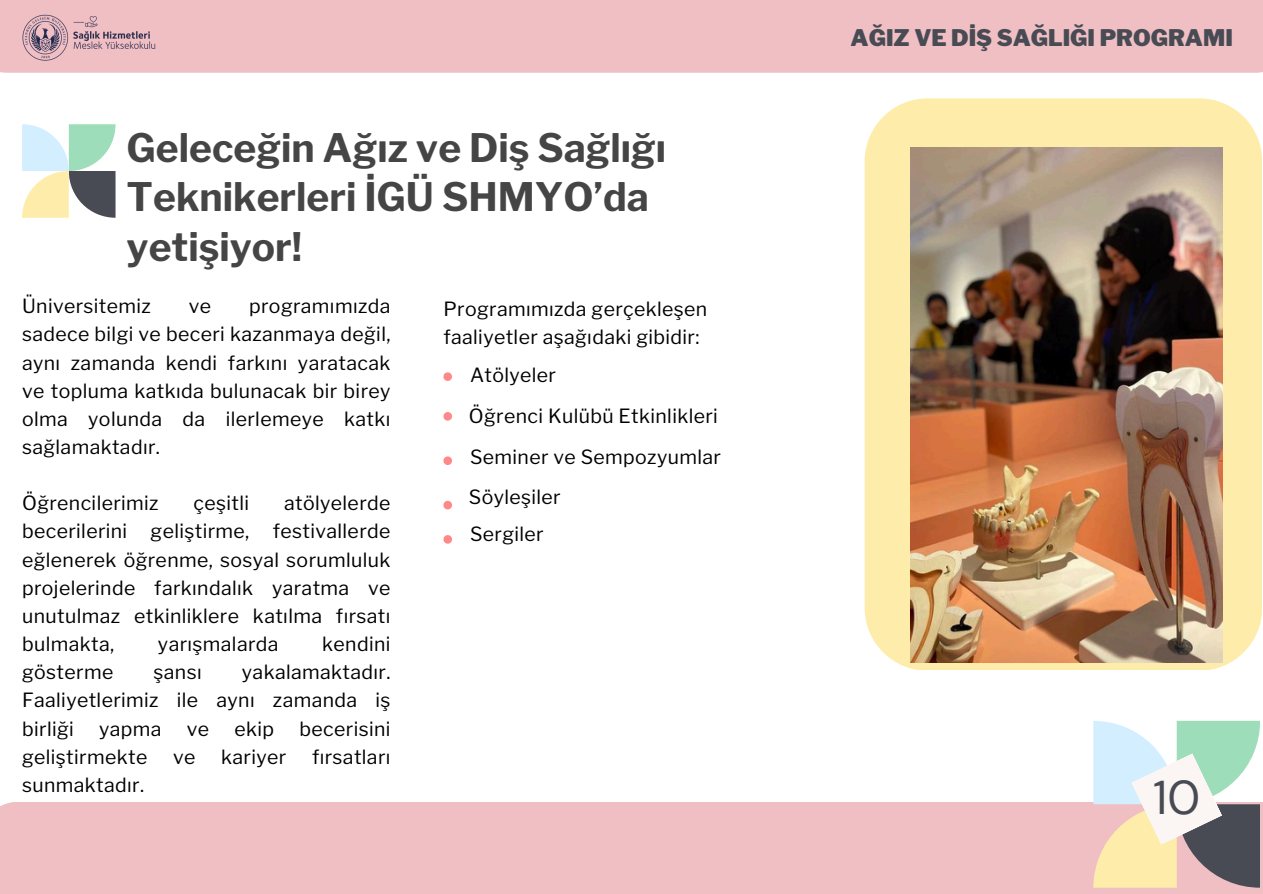
<style>
.page{position:relative;width:1263px;height:894px;background:#fff}
.page>*{position:absolute;margin:0;border:0;box-sizing:border-box;transform-origin:0 0}
.t1{font:47.25px "DM Sans";color:#484b53}
.t2{font:700 39px/49.5px "Libre Franklin";color:#454545}
.t3{font:900 22.8px "Libre Franklin";color:#484b53}
.t4{font:19.5px/28.2px "Libre Franklin";letter-spacing:.02em;color:#000;text-align:justify}
</style>
<div class="page">
<div style="left:0;top:801px;width:1263px;height:92px;background:#efbfc3"></div>
<svg style="left:1093px;top:720px;width:167px;height:167px"></svg>
<div style="left:0;top:0;width:1263px;height:73px;background:#efbfc3"></div>
<div style="left:865px;top:98px;width:397px;height:572px;background:#feedaa;border-radius:63px"></div>
<svg style="left:443px;top:372px;width:9px;height:9px"></svg>
<svg style="left:443px;top:412px;width:9px;height:8px"></svg>
<svg style="left:443px;top:456px;width:9px;height:9px"></svg>
<svg style="left:443px;top:500px;width:9px;height:9px"></svg>
<svg style="left:443px;top:535px;width:9px;height:8px"></svg>
<svg style="left:22px;top:124px;width:93px;height:94px"></svg>
<img style="left:911px;top:148px;width:311px;height:514px">
<img style="left:12px;top:14px;width:155px;height:59px">
<p class="t2" style="left:127px;top:123px;width:541px">Geleceğin Ağız ve Diş Sağlığı<br>Teknikerleri İGÜ SHMYO’da yetişiyor!</p>
<h1 class="t4" style="left:22px;top:292px;width:130px">Üniversitemiz</h1>
<h1 class="t4" style="left:189px;top:292px;width:24px">ve</h1>
<h1 class="t4" style="left:22px;top:292px;width:370px;text-indent:227px">programımızda sadece bilgi ve beceri kazanmaya değil, aynı zamanda kendi farkını yaratacak ve topluma katkıda bulunacak bir birey olma yolunda da ilerlemeye katkı sağlamaktadır.</h1>
<p class="t4" style="left:22px;top:489px;width:138px">Öğrencilerimiz</p>
<p class="t4" style="left:194px;top:489px;width:54px">çeşitli</p>
<p class="t4" style="left:284px;top:489px;width:108px">atölyelerde</p>
<p class="t4" style="left:22px;top:517px;width:104px">becerilerini</p>
<p class="t4" style="left:443px;top:295px;width:265px">Programımızda gerçekleşen faaliyetler aşağıdaki gibidir:</p>
<p class="t4" style="left:470px;top:361px;width:88px">Atölyeler</p>
<p class="t4" style="left:469px;top:401px;width:248px">Öğrenci Kulübü Etkinlikleri</p>
<p class="t4" style="left:470px;top:442px;width:252px">Seminer ve Sempozyumlar</p>
<p class="t4" style="left:469px;top:483px;width:93px">Söyleşiler</p>
<p class="t4" style="left:470px;top:520px;width:75px">Sergiler</p>
<p class="t4" style="left:22px;top:517px;width:370px;text-indent:129px">geliştirme, festivallerde eğlenerek öğrenme, sosyal sorumluluk projelerinde farkındalık yaratma ve unutulmaz etkinliklere katılma fırsatı bulmakta,</p>
<p class="t4" style="left:158px;top:629px;width:122px">yarışmalarda</p>
<p class="t4" style="left:322px;top:629px;width:67px">kendini</p>
<p class="t4" style="left:22px;top:658px;width:93px">gösterme</p>
<p class="t4" style="left:154px;top:658px;width:50px">şansı</p>
<p class="t4" style="left:22px;top:658px;width:370px;text-indent:220px">yakalamaktadır.<br>Faaliyetlerimiz ile aynı zamanda iş birliği</p>
<p class="t4" style="left:99px;top:714px;width:64px">yapma</p>
<p class="t4" style="left:187px;top:714px;width:24px">ve</p>
<p class="t4" style="left:235px;top:714px;width:41px">ekip</p>
<p class="t4" style="left:300px;top:714px;width:90px">becerisini</p>
<p class="t4" style="left:22px;top:742px;width:127px">geliştirmekte</p>
<p class="t4" style="left:173px;top:742px;width:24px">ve</p>
<p class="t4" style="left:221px;top:742px;width:67px">kariyer</p>
<p class="t4" style="left:312px;top:742px;width:80px">fırsatları</p>
<p class="t4" style="left:22px;top:770px;width:124px">sunmaktadır.</p>
<p class="t3" style="left:851px;top:24px;width:384px">AĞIZ VE DİŞ SAĞLIĞI PROGRAMI</p>
<p class="t1" style="left:1153px;top:766px;width:49px">10</p>
</div>
